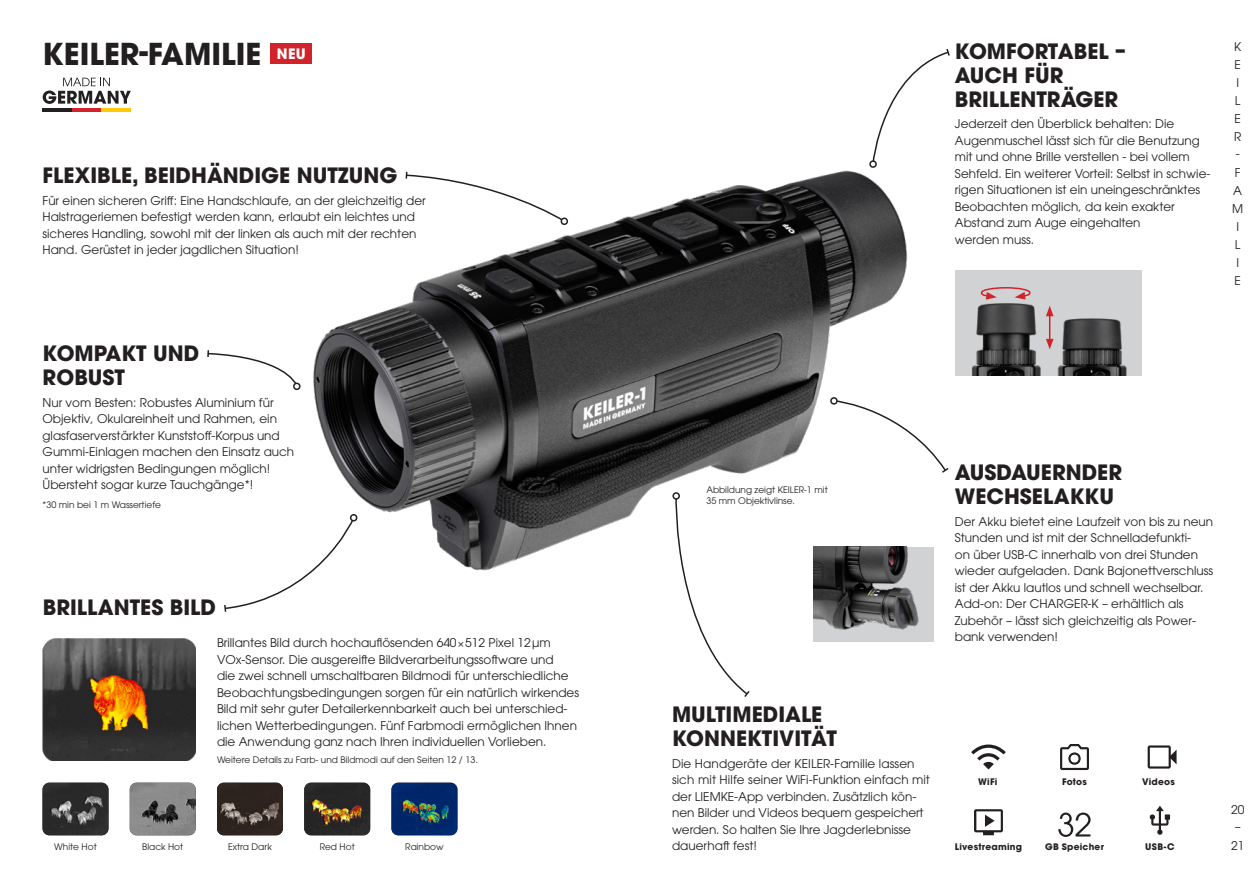
<style>
.page{position:relative;width:1259px;height:893px;background:#fff}
.page>*{position:absolute;margin:0;border:0;box-sizing:border-box;transform-origin:0 0}
.Copy_H1_linksbündig{font:700 30px "ITC Avant Garde Pro";color:#231f20}
.Copy_H2_schwarz_14pt{font:700 21px/24px "ITC Avant Garde Pro";color:#231f20}
.t1{font:700 14.25px "ITC Avant Garde Pro";color:#fff}
.senkrecht_schwarz_8p{font:12px/16.5px "ITC Avant Garde Pro";color:#231f20}
.t2{font:9px/10.8px "ITC Avant Garde Pro";color:#231f20}
.t3{font:700 9px "ITC Avant Garde Pro";letter-spacing:.025em;color:#231f20}
.s1{font-size:10.5px}
</style>
<div class="page">
<img style="left:43px;top:639px;width:153px;height:122px">
<img style="left:391px;top:783px;width:66px;height:52px">
<img style="left:130px;top:783px;width:66px;height:52px">
<img style="left:304px;top:783px;width:66px;height:52px">
<img style="left:43px;top:783px;width:65px;height:52px">
<img style="left:217px;top:783px;width:66px;height:52px">
<img style="left:193px;top:170px;width:822px;height:481px">
<svg style="left:971px;top:744px;width:34px;height:25px"></svg>
<svg style="left:974px;top:809px;width:29px;height:26px"></svg>
<svg style="left:1147px;top:745px;width:29px;height:24px"></svg>
<svg style="left:1060px;top:744px;width:29px;height:26px"></svg>
<svg style="left:1058px;top:812px;width:32px;height:25px"></svg>
<svg style="left:1149px;top:806px;width:21px;height:29px"></svg>
<svg style="left:223px;top:513px;width:136px;height:100px"></svg>
<svg style="left:405px;top:172px;width:165px;height:54px"></svg>
<svg style="left:869px;top:49px;width:81px;height:119px"></svg>
<svg style="left:835px;top:400px;width:115px;height:74px"></svg>
<div style="left:830px;top:397px;width:8px;height:8px;border:2px solid #231f20;border-radius:50%"></div>
<svg style="left:674px;top:497px;width:77px;height:200px"></svg>
<div style="left:672px;top:492px;width:8px;height:8px;border:2px solid #231f20;border-radius:50%"></div>
<svg style="left:207px;top:350px;width:90px;height:35px"></svg>
<div style="left:293px;top:383px;width:7px;height:7px;border:2px solid #231f20;border-radius:50%"></div>
<hr style="left:43px;top:108px;width:29px;height:3px;background:#231f20">
<hr style="left:72px;top:108px;width:29px;height:3px;background:#d1232a">
<hr style="left:101px;top:108px;width:30px;height:3px;background:#feca0a">
<svg style="left:43px;top:78px;width:88px;height:26px"></svg>
<div style="left:270px;top:43px;width:42px;height:21px;background:#d1232a"></div>
<div style="left:955px;top:271px;width:187px;height:105px;background:#d1d2d4"></div>
<img style="left:971px;top:303px;width:70px;height:73px">
<img style="left:1053px;top:315px;width:74px;height:61px">
<svg style="left:1046px;top:306px;width:7px;height:43px"></svg>
<svg style="left:980px;top:287px;width:51px;height:13px"></svg>
<p class="Copy_H1_linksbündig" style="left:43px;top:34px;width:220px">KEILER-FAMILIE</p>
<p class="senkrecht_schwarz_8p" style="left:1234px;top:39px;width:9px">K</p>
<p class="Copy_H2_schwarz_14pt" style="left:955px;top:39px;width:172px">KOMFORTABEL –<br>AUCH FÜR<br>BRILLENTRÄGER</p>
<p class="senkrecht_schwarz_8p" style="left:955px;top:115px;width:257px">Jederzeit den Überblick behalten: Die Augenmuschel lässt sich für die Benutzung mit und ohne Brille verstellen - bei vollem Sehfeld. Ein weiterer Vorteil: Selbst in schwie&shy;rigen Situationen ist ein uneingeschränktes Beobachten möglich, da kein exakter Abstand zum Auge eingehalten<br>werden muss.</p>
<p class="t1" style="left:277px;top:44px;width:30px">NEU</p>
<p class="senkrecht_schwarz_8p" style="left:1234px;top:57px;width:8px">E</p>
<p class="senkrecht_schwarz_8p" style="left:1236px;top:75px;width:4px">I</p>
<p class="senkrecht_schwarz_8p" style="left:1235px;top:93px;width:7px">L</p>
<p class="senkrecht_schwarz_8p" style="left:1234px;top:111px;width:8px">E</p>
<p class="senkrecht_schwarz_8p" style="left:1234px;top:129px;width:9px">R</p>
<p class="senkrecht_schwarz_8p" style="left:1235px;top:147px;width:5px">-</p>
<p class="senkrecht_schwarz_8p" style="left:1234px;top:165px;width:7px">F</p>
<p class="senkrecht_schwarz_8p" style="left:1233px;top:183px;width:10px">A</p>
<p class="senkrecht_schwarz_8p" style="left:1232px;top:201px;width:13px">M</p>
<p class="senkrecht_schwarz_8p" style="left:1236px;top:219px;width:4px">I</p>
<p class="senkrecht_schwarz_8p" style="left:1235px;top:237px;width:7px">L</p>
<p class="senkrecht_schwarz_8p" style="left:1236px;top:255px;width:4px">I</p>
<p class="senkrecht_schwarz_8p" style="left:1234px;top:273px;width:8px">E</p>
<p class="Copy_H2_schwarz_14pt" style="left:43px;top:163px;width:356px">FLEXIBLE, BEIDHÄNDIGE NUTZUNG</p>
<p class="senkrecht_schwarz_8p" style="left:43px;top:192px;width:385px">Für einen sicheren Griff: Eine Handschlaufe, an der gleichzeitig der Halstrageriemen befestigt werden kann, erlaubt ein leichtes und sicheres Handling, sowohl mit der linken als auch mit der rechten Hand. Gerüstet in jeder jagdlichen Situation!</p>
<p class="Copy_H2_schwarz_14pt" style="left:43px;top:341px;width:158px">KOMPAKT UND<br>ROBUST</p>
<p class="senkrecht_schwarz_8p" style="left:43px;top:394px;width:253px">Nur vom Besten: Robustes Aluminium für Objektiv, Okulareinheit und Rahmen, ein glasfaserverstärkter Kunststoff-Korpus und Gummi-Einlagen machen den Einsatz auch unter widrigsten Bedingungen möglich!<br>Übersteht sogar kurze Tauchgänge*!</p>
<p class="t2" style="left:43px;top:499px;width:120px">*30 min bei 1 m Wassertiefe</p>
<p class="Copy_H2_schwarz_14pt" style="left:955px;top:460px;width:169px">AUSDAUERNDER<br>WECHSELAKKU</p>
<p class="senkrecht_schwarz_8p" style="left:955px;top:513px;width:260px">Der Akku bietet eine Laufzeit von bis zu neun Stunden und ist mit der Schnelladefunkti-<br>on über USB-C innerhalb von drei Stunden wieder aufgeladen. Dank Bajonettverschluss ist der Akku lautlos und schnell wechselbar.<br>Add-on: Der CHARGER-K – erhältlich als Zubehör – lässt sich gleichzeitig als Power&shy;bank verwenden!</p>
<p class="t2" style="left:706px;top:485px;width:123px">Abbildung zeigt KEILER-1 mit<br>35 mm Objektivlinse.</p>
<p class="Copy_H2_schwarz_14pt" style="left:43px;top:595px;width:175px">BRILLANTES BILD</p>
<p class="senkrecht_schwarz_8p" style="left:217px;top:635px;width:363px">Brillantes Bild durch hochauflösenden 640<span class="s1">×</span>512 Pixel 12µm VOx-Sensor. Die ausgereifte Bildverarbeitungssoftware und<br>die zwei schnell umschaltbaren Bildmodi für unterschiedliche Beobachtungsbedingungen sorgen für ein natürlich wirkendes Bild mit sehr guter Detailerkennbarkeit auch bei unterschied&shy;lichen Wetterbedingungen. Fünf Farbmodi ermöglichen Ihnen die Anwendung ganz nach Ihren individuellen Vorlieben.</p>
<p class="t2" style="left:217px;top:754px;width:262px">Weitere Details zu Farb- und Bildmodi auf den Seiten 12 / 13.</p>
<p class="Copy_H2_schwarz_14pt" style="left:672px;top:702px;width:166px">MULTIMEDIALE<br>KONNEKTIVITÄT</p>
<p class="senkrecht_schwarz_8p" style="left:672px;top:755px;width:259px">Die Handgeräte der KEILER-Familie lassen sich mit Hilfe seiner WiFi-Funktion einfach mit der LIEMKE-App verbinden. Zusätzlich kön&shy;nen Bilder und Videos bequem gespeichert werden. So halten Sie Ihre Jagderlebnisse dauerhaft fest!</p>
<p class="t3" style="left:978px;top:776px;width:21px">WiFi</p>
<p class="t3" style="left:1062px;top:776px;width:26px">Fotos</p>
<p class="t3" style="left:1142px;top:776px;width:34px">Videos</p>
<p class="t2" style="left:54px;top:842px;width:44px">White Hot</p>
<p class="t2" style="left:142px;top:842px;width:43px">Black Hot</p>
<p class="t2" style="left:228px;top:842px;width:45px">Extra Dark</p>
<p class="t2" style="left:320px;top:842px;width:37px">Red Hot</p>
<p class="t2" style="left:405px;top:842px;width:40px">Rainbow</p>
<p class="t3" style="left:1045px;top:841px;width:60px">GB Speicher</p>
<p class="t3" style="left:1145px;top:841px;width:31px">USB-C</p>
<p class="t3" style="left:955px;top:841px;width:69px">Livestreaming</p>
<p class="senkrecht_schwarz_8p" style="left:1231px;top:801px;width:15px;line-height:18px;text-align:center">20 –<br>21</p>
</div>
